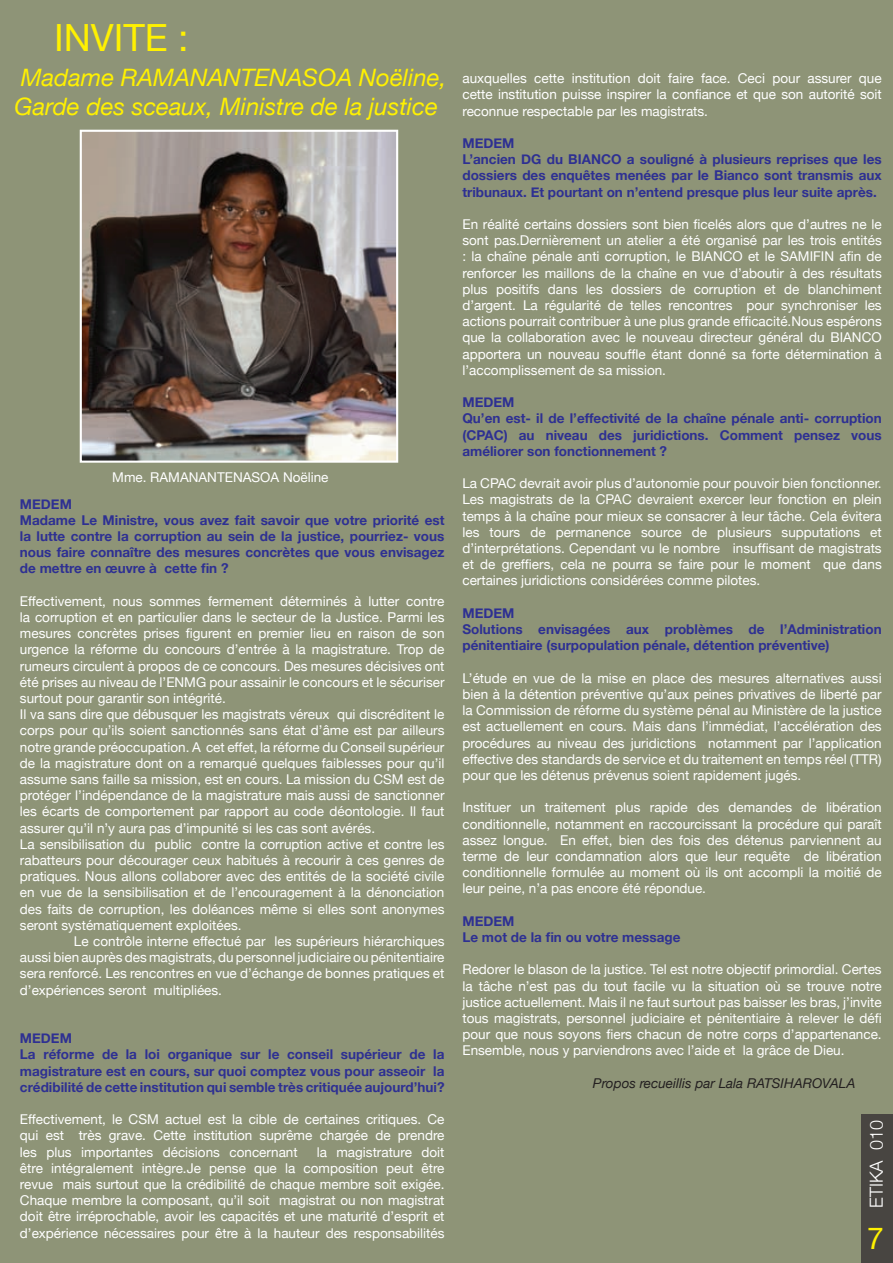
<style>
.page{position:relative;width:893px;height:1263px;background:#8e9477}
.page>*{position:absolute;margin:0;border:0;box-sizing:border-box;transform-origin:0 0}
.t1{font:37.5px "Helvetica Neue";color:#fff101}
.t2{font:30px "Helvetica Neue";color:#fff101}
.t3{font:italic 24px/28.8px "Helvetica Neue";color:#fff101}
.t4{font:300 18px "Helvetica Neue";color:#fff}
.t5{font:13.5px/16.2px "Helvetica Neue";color:#fff;text-align:justify}
.t6{font:700 13.5px/16.2px "Helvetica Neue";color:#2e3092}
.t7{font:italic 13.5px "Helvetica Neue";color:#231f20}
</style>
<div class="page">
<div style="left:861px;top:1114px;width:32px;height:149px;background:#484541"></div>
<img style="left:83px;top:133px;width:312px;height:327px">
<div style="left:80px;top:130px;width:318px;height:333px;border:2px solid #fff"></div>
<h1 class="t1" style="left:54px;top:10px;width:136px">INVITE :</h1>
<h3 class="t3" style="left:14px;top:64px;width:433px">Madame RAMANANTENASOA Noëline,<br>Garde des sceaux, Ministre de la justice</h3>
<p class="t5" style="left:112px;top:470px;width:218px">Mme. RAMANANTENASOA Noëline</p>
<p class="t6" style="left:20px;top:496px;width:426px">MEDEM<br>Madame Le Ministre, vous avez fait savoir que votre priorité est la lutte contre la corruption au sein de la justice, pourriez- vous nous faire connaître des mesures concrètes que vous envisagez de mettre en œuvre à cette fin ?</p>
<p class="t5" style="left:20px;top:594px;width:426px;text-align:left">Effectivement, nous sommes fermement déterminés à lutter contre la corruption et en particulier dans le secteur de la Justice. Parmi les mesures concrètes prises figurent en premier lieu en raison de son urgence la réforme du concours d’entrée à la magistrature. Trop de rumeurs circulent à propos de ce concours. Des mesures décisives ont été prises au niveau de l’ENMG pour assainir le concours et le sécuriser surtout pour garantir son intégrité.<br>Il va sans dire que débusquer les magistrats véreux qui discréditent le corps pour qu’ils soient sanctionnés sans état d’âme est par ailleurs notre grande préoccupation. A cet effet, la réforme du Conseil supérieur de la magistrature dont on a remarqué quelques faiblesses pour qu’il assume sans faille sa mission, est en cours. La mission du CSM est de protéger l’indépendance de la magistrature mais aussi de sanctionner les écarts de comportement par rapport au code déontologie. Il faut assurer qu’il n’y aura pas d’impunité si les cas sont avérés.<br>La sensibilisation du public contre la corruption active et contre les rabatteurs pour décourager ceux habitués à recourir à ces genres de pratiques. Nous allons collaborer avec des entités de la société civile en vue de la sensibilisation et de l’encouragement à la dénonciation des faits de corruption, les doléances même si elles sont anonymes seront systématiquement exploitées.</p>
<p class="t5" style="left:20px;top:934px;width:426px;text-indent:54px">Le contrôle interne effectué par les supérieurs hiérarchiques aussi bien auprès des magistrats, du personnel judiciaire ou pénitentiaire sera renforcé. Les rencontres en vue d’échange de bonnes pratiques et d’expériences seront multipliées.</p>
<p class="t6" style="left:20px;top:1031px;width:426px">MEDEM<br>La réforme de la loi organique sur le conseil supérieur de la magistrature est en cours, sur quoi comptez vous pour asseoir la crédibilité de cette institution qui semble très critiquée aujourd’hui?</p>
<p class="t5" style="left:20px;top:1112px;width:426px">Effectivement, le CSM actuel est la cible de certaines critiques. Ce qui est très grave. Cette institution suprême chargée de prendre les plus importantes décisions concernant</p>
<p class="t5" style="left:20px;top:1144px;width:426px;text-indent:297px">la magistrature doit être intégralement intègre.Je pense que la composition peut être revue mais surtout que la crédibilité de chaque membre soit exigée.<br>Chaque membre la composant, qu’il soit magistrat ou non magistrat doit être irréprochable, avoir les capacités et une maturité d’esprit et d’expérience nécessaires pour être à la hauteur des responsabilités</p>
<p class="t5" style="left:462px;top:71px;width:421px">auxquelles cette institution doit faire face. Ceci pour assurer que cette institution puisse inspirer la confiance et que son autorité soit reconnue respectable par les magistrats.</p>
<p class="t6" style="left:462px;top:135px;width:421px">MEDEM<br>L’ancien DG du BIANCO a souligné à plusieurs reprises que les dossiers des enquêtes menées par le Bianco sont transmis aux tribunaux. Et pourtant on n’entend presque plus leur suite après.</p>
<p class="t5" style="left:462px;top:217px;width:421px">En réalité certains dossiers sont bien ficelés alors que d’autres ne le sont pas.Dernièrement un atelier a été organisé par les trois entités : la chaîne pénale anti corruption, le BIANCO et le SAMIFIN afin de renforcer les maillons de la chaîne en vue d’aboutir à des résultats plus positifs dans les dossiers de corruption et de blanchiment d’argent. La régularité de telles rencontres pour synchroniser les actions pourrait contribuer à une plus grande efficacité.Nous espérons que la collaboration avec le nouveau directeur général du BIANCO apportera un nouveau souffle étant donné sa forte détermination à l’accomplissement de sa mission.</p>
<p class="t6" style="left:462px;top:395px;width:421px">MEDEM<br>Qu’en est- il de l’effectivité de la chaîne pénale anti- corruption (CPAC) au niveau des juridictions. Comment pensez vous améliorer son fonctionnement ?</p>
<p class="t5" style="left:462px;top:476px;width:421px">La CPAC devrait avoir plus d’autonomie pour pouvoir bien fonctionner.<br>Les magistrats de la CPAC devraient exercer leur fonction en plein temps à la chaîne pour mieux se consacrer à leur tâche. Cela évitera les tours de permanence source de plusieurs supputations et d’interprétations. Cependant vu le nombre insuffisant de magistrats et de greffiers, cela ne pourra se faire pour le moment que dans certaines juridictions considérées comme pilotes.</p>
<p class="t6" style="left:462px;top:605px;width:421px">MEDEM<br>Solutions envisagées aux problèmes de l’Administration pénitentiaire (surpopulation pénale, détention préventive)</p>
<p class="t5" style="left:462px;top:670px;width:421px">L’étude en vue de la mise en place des mesures alternatives aussi bien à la détention préventive qu’aux peines privatives de liberté par la Commission de réforme du système pénal au Ministère de la justice est actuellement en cours. Mais dans l’immédiat, l’accélération des procédures au niveau des juridictions notamment par l’application effective des standards de service et du traitement en temps réel (TTR) pour que les détenus prévenus soient rapidement jugés.</p>
<p class="t5" style="left:462px;top:800px;width:421px">Instituer un traitement plus rapide des demandes de libération conditionnelle, notamment en raccourcissant la procédure qui paraît assez longue. En effet, bien des fois des détenus parviennent au terme de leur condamnation alors que leur requête de libération conditionnelle formulée au moment où ils ont accompli la moitié de leur peine, n’a pas encore été répondue.</p>
<p class="t6" style="left:462px;top:913px;width:219px">MEDEM<br>Le mot de la fin ou votre message</p>
<p class="t5" style="left:462px;top:962px;width:421px">Redorer le blason de la justice. Tel est notre objectif primordial. Certes la tâche n’est pas du tout facile vu la situation où se trouve notre justice actuellement. Mais il ne faut surtout pas baisser les bras, j’invite tous magistrats, personnel judiciaire et pénitentiaire à relever le défi pour que nous soyons fiers chacun de notre corps d’appartenance.<br>Ensemble, nous y parviendrons avec l’aide et la grâce de Dieu.</p>
<p class="t7" style="left:593px;top:1073px;width:264px">Propos recueillis par Lala RATSIHAROVALA</p>
<h3 class="t4" style="left:862px;top:1208px;width:89px;rotate:-90deg">ETIKA 010</h3>
<h2 class="t2" style="left:867px;top:1217px;width:18px">7</h2>
</div>
